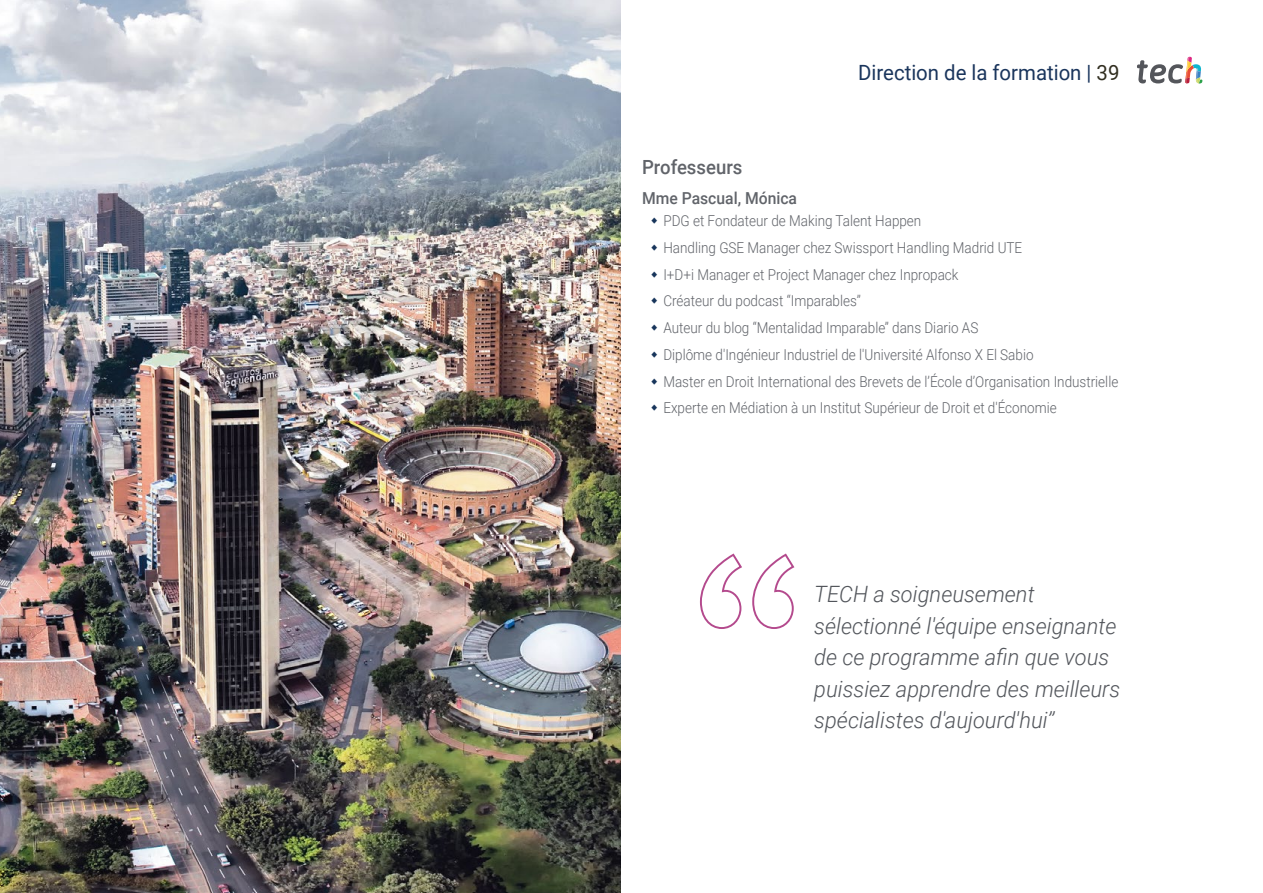
<style>
.page{position:relative;width:1263px;height:893px;background:#fff}
.page>*{position:absolute;margin:0;border:0;box-sizing:border-box;transform-origin:0 0}
.t1{font:italic 300 22.5px/31.5px "Roboto";color:#52555b}
.t2{font:21px "Roboto";color:#1a355c}
.t3{font:500 19.5px "Roboto";color:#61646a;scale:.95 1}
.t4{font:500 16.5px "Roboto";color:#61646a;scale:.95 1}
.t5{font:300 15px/26.7px "Roboto";color:#61646a;scale:.9 1}
.s1{color:#312e20}
</style>
<div class="page">
<svg style="left:1137px;top:57px;width:65px;height:27px"></svg>
<img style="left:0;top:0;width:621px;height:893px">
<svg style="left:700px;top:553px;width:95px;height:76px"></svg>
<h2 class="t2" style="left:858px;top:57px;width:263px">Direction de la formation | <span class="s1">39</span></h2>
<h3 class="t3" style="left:642px;top:154px;width:107px">Professeurs</h3>
<p class="t4" style="left:642px;top:186px;width:165px">Mme Pascual, Mónica</p>
<p class="t5" style="left:663px;top:207px;width:507px">PDG et Fondateur de Making Talent Happen<br>Handling GSE Manager chez Swissport Handling Madrid UTE<br>I+D+i Manager et Project Manager chez Inpropack<br>Créateur du podcast ‘‘Imparables’’<br>Auteur du blog ‘‘Mentalidad Imparable’’ dans Diario AS<br>Diplôme d'Ingénieur Industriel de l'Université Alfonso X El Sabio<br>Master en Droit International des Brevets de l’École d’Organisation Industrielle Experte en Médiation à un Institut Supérieur de Droit et d'Économie</p>
<h1 class="t1" style="left:814px;top:578px;width:307px">TECH a soigneusement sélectionné l'équipe enseignante de ce programme afin que vous puissiez apprendre des meilleurs spécialistes d'aujourd'hui’’</h1>
</div>
